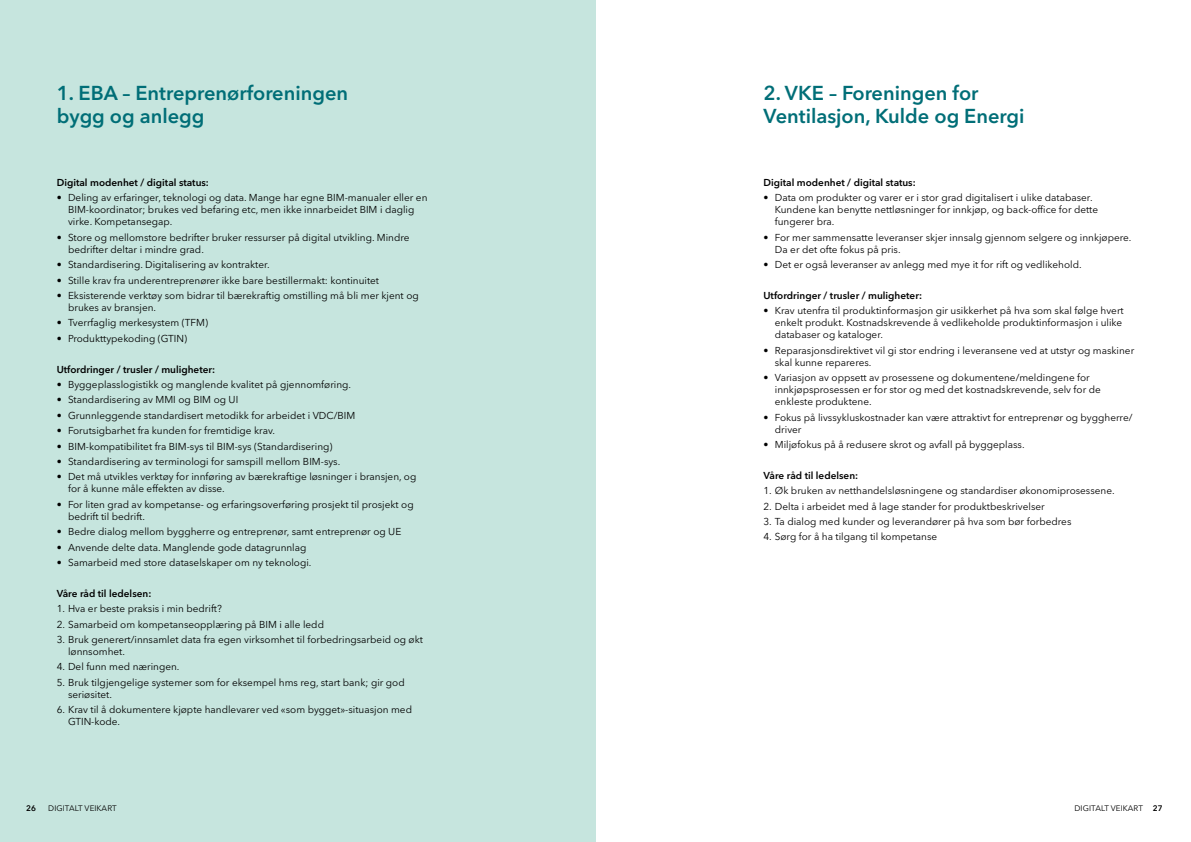
<style>
.page{position:relative;width:1191px;height:842px;background:#fff}
.page>*{position:absolute;margin:0;border:0;box-sizing:border-box;transform-origin:0 0}
.t1{font:600 20px/23px "Avenir Next LT Pro";color:#006e77}
.t2{font:10px/12px "Avenir Next LT Pro";color:#000}
.t3{font:600 10px "Avenir Next LT Pro";color:#000}
.t4{font:8px "Avenir Next LT Pro";letter-spacing:.01em;color:#000}
.t5{font:600 8px "Avenir Next LT Pro";color:#000}
.s1{font-weight:600}
</style>
<div class="page">
<div style="left:0;top:0;width:595px;height:842px;background:#c6e5de"></div>
<h1 class="t1" style="left:57px;top:81px;width:293px">1. EBA – Entreprenørforeningen bygg og anlegg</h1>
<h1 class="t1" style="left:763px;top:81px;width:262px">2. VKE – Foreningen for<br>Ventilasjon, Kulde og Energi</h1>
<p class="t3" style="left:57px;top:176px;width:154px">Digital modenhet / digital status:</p>
<p class="t2" style="left:68px;top:192px;width:361px;text-indent:-11px">• Deling av erfaringer, teknologi og data. Mange har egne BIM-manualer eller en<br>BIM-koordinator; brukes ved befaring etc, men ikke innarbeidet BIM i daglig virke. Kompetansegap.</p>
<p class="t2" style="left:68px;top:231px;width:343px;text-indent:-11px">• Store og mellomstore bedrifter bruker ressurser på digital utvikling. Mindre bedrifter deltar i mindre grad.</p>
<p class="t2" style="left:57px;top:259px;width:214px">• Standardisering. Digitalisering av kontrakter.</p>
<p class="t2" style="left:57px;top:274px;width:324px">• Stille krav fra underentreprenører ikke bare bestillermakt: kontinuitet</p>
<p class="t2" style="left:68px;top:289px;width:352px;text-indent:-11px">• Eksisterende verktøy som bidrar til bærekraftig omstilling må bli mer kjent og brukes av bransjen.</p>
<p class="t2" style="left:57px;top:317px;width:153px">• Tverrfaglig merkesystem (TFM)</p>
<p class="t2" style="left:57px;top:332px;width:132px">• Produkttypekoding (GTIN)</p>
<p class="t3" style="left:57px;top:363px;width:160px">Utfordringer / trusler / muligheter:</p>
<p class="t2" style="left:57px;top:378px;width:296px">• Byggeplasslogistikk og manglende kvalitet på gjennomføring.</p>
<p class="t2" style="left:57px;top:394px;width:183px">• Standardisering av MMI og BIM og UI</p>
<p class="t2" style="left:57px;top:409px;width:300px">• Grunnleggende standardisert metodikk for arbeidet i VDC/BIM</p>
<p class="t2" style="left:57px;top:425px;width:220px">• Forutsigbarhet fra kunden for fremtidige krav.</p>
<p class="t2" style="left:57px;top:440px;width:277px">• BIM-kompatibilitet fra BIM-sys til BIM-sys (Standardisering)</p>
<p class="t2" style="left:57px;top:455px;width:285px">• Standardisering av terminologi for samspill mellom BIM-sys.</p>
<p class="t2" style="left:68px;top:471px;width:350px;text-indent:-11px">• Det må utvikles verktøy for innføring av bærekraftige løsninger i bransjen, og for å kunne måle effekten av disse.</p>
<p class="t2" style="left:68px;top:498px;width:347px;text-indent:-11px">• For liten grad av kompetanse- og erfaringsoverføring prosjekt til prosjekt og bedrift til bedrift.</p>
<p class="t2" style="left:57px;top:526px;width:346px">• Bedre dialog mellom byggherre og entreprenør, samt entreprenør og UE</p>
<p class="t2" style="left:57px;top:541px;width:251px">• Anvende delte data. Manglende gode datagrunnlag</p>
<p class="t2" style="left:57px;top:556px;width:256px">• Samarbeid med store dataselskaper om ny teknologi.</p>
<p class="t3" style="left:57px;top:587px;width:96px">Våre råd til ledelsen:</p>
<p class="t2" style="left:57px;top:603px;width:167px">1. Hva er beste praksis i min bedrift?</p>
<p class="t2" style="left:57px;top:618px;width:269px">2. Samarbeid om kompetanseopplæring på BIM i alle ledd</p>
<p class="t2" style="left:68px;top:633px;width:356px;text-indent:-11px">3. Bruk generert/innsamlet data fra egen virksomhet til forbedringsarbeid og økt lønnsomhet.</p>
<p class="t2" style="left:57px;top:661px;width:124px">4. Del funn med næringen.</p>
<p class="t2" style="left:68px;top:676px;width:338px;text-indent:-11px">5. Bruk tilgjengelige systemer som for eksempel hms reg, start bank; gir god seriøsitet.</p>
<p class="t2" style="left:68px;top:704px;width:345px;text-indent:-11px">6. Krav til å dokumentere kjøpte handlevarer ved «som bygget»-situasjon med<br>GTIN-kode.</p>
<p class="t3" style="left:763px;top:176px;width:154px">Digital modenhet / digital status:</p>
<p class="t2" style="left:775px;top:192px;width:325px;text-indent:-11px">• Data om produkter og varer er i stor grad digitalisert i ulike databaser.<br>Kundene kan benytte nettløsninger for innkjøp, og back-office for dette fungerer bra.</p>
<p class="t2" style="left:775px;top:231px;width:358px;text-indent:-11px">• For mer sammensatte leveranser skjer innsalg gjennom selgere og innkjøpere.<br>Da er det ofte fokus på pris.</p>
<p class="t2" style="left:763px;top:259px;width:320px">• Det er også leveranser av anlegg med mye it for rift og vedlikehold.</p>
<p class="t3" style="left:763px;top:289px;width:160px">Utfordringer / trusler / muligheter:</p>
<p class="t2" style="left:775px;top:305px;width:350px;text-indent:-11px">• Krav utenfra til produktinformasjon gir usikkerhet på hva som skal følge hvert enkelt produkt. Kostnadskrevende å vedlikeholde produktinformasjon i ulike databaser og kataloger.</p>
<p class="t2" style="left:775px;top:344px;width:361px;text-indent:-11px">• Reparasjonsdirektivet vil gi stor endring i leveransene ved at utstyr og maskiner skal kunne repareres.</p>
<p class="t2" style="left:775px;top:372px;width:327px;text-indent:-11px">• Variasjon av oppsett av prosessene og dokumentene/meldingene for innkjøpsprosessen er for stor og med det kostnadskrevende, selv for de enkleste produktene.</p>
<p class="t2" style="left:775px;top:411px;width:359px;text-indent:-11px">• Fokus på livssykluskostnader kan være attraktivt for entreprenør og byggherre/ driver</p>
<p class="t2" style="left:763px;top:438px;width:262px">• Miljøfokus på å redusere skrot og avfall på byggeplass.</p>
<p class="t3" style="left:763px;top:469px;width:96px">Våre råd til ledelsen:</p>
<p class="t2" style="left:763px;top:485px;width:353px">1. Øk bruken av netthandelsløsningene og standardiser økonomiprosessene.</p>
<p class="t2" style="left:763px;top:500px;width:283px">2. Delta i arbeidet med å lage stander for produktbeskrivelser</p>
<p class="t2" style="left:763px;top:515px;width:309px">3. Ta dialog med kunder og leverandører på hva som bør forbedres</p>
<p class="t2" style="left:763px;top:531px;width:175px">4. Sørg for å ha tilgang til kompetanse</p>
<p class="t5" style="left:26px;top:804px;width:11px">26</p>
<p class="t4" style="left:48px;top:804px;width:70px">DIGITALT VEIKART</p>
<p class="t4" style="left:1074px;top:804px;width:90px">DIGITALT VEIKART <span class="s1">27</span></p>
</div>
